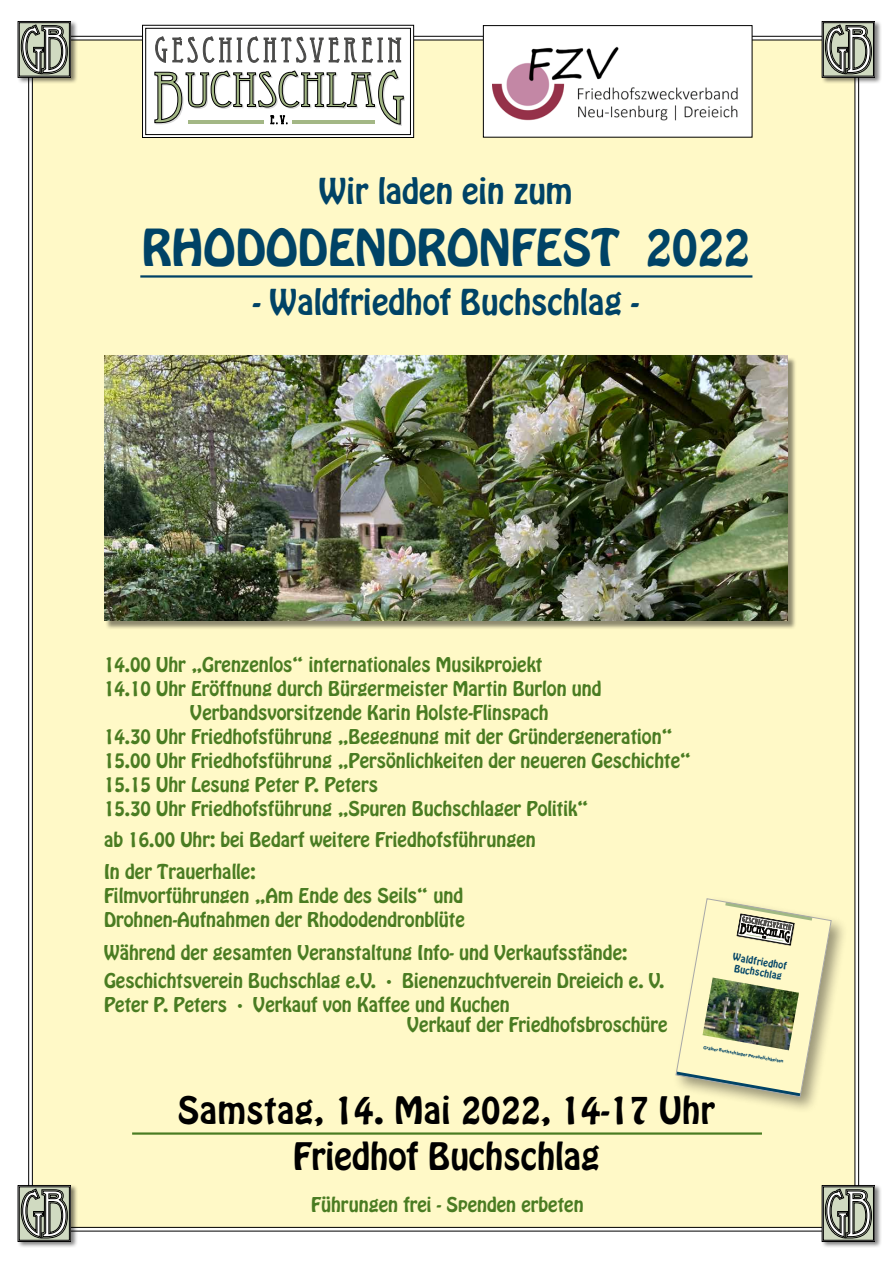
<style>
.page{position:relative;width:893px;height:1263px;background:#fff}
.page>*{position:absolute;margin:0;border:0;box-sizing:border-box;transform-origin:0 0}
.t1{font:45px "Hobo Std";color:#004366}
.t2{font:33.38px/46.4px "Hobo Std";letter-spacing:.005em;color:#000;text-align:center}
.t3{font:31.5px "Hobo Std";color:#004366}
.t4{font:18px/32.5px "Hobo Std";color:#4a7c22}
.t5{font:9px/10.8px "Hobo Std";color:#004366;text-align:center}
.t6{font:700 4.8px "Myriad Pro";color:#004366}
</style>
<div class="page">
<div style="left:28px;top:36px;width:831px;height:1196px;background:#fff9c7"></div>
<div style="left:17px;top:20px;width:61px;height:65px;background:#000;opacity:.5"></div>
<div style="left:18px;top:21px;width:53px;height:57px;border:1px solid #000"></div>
<svg style="left:19px;top:22px;width:51px;height:55px"></svg>
<svg style="left:21px;top:21px;width:47px;height:53px;background:#8e9387"></svg>
<div style="left:821px;top:20px;width:61px;height:65px;background:#000;opacity:.5"></div>
<div style="left:822px;top:21px;width:53px;height:57px;border:1px solid #000"></div>
<svg style="left:823px;top:22px;width:51px;height:55px"></svg>
<svg style="left:825px;top:21px;width:47px;height:53px;background:#8e9387"></svg>
<div style="left:821px;top:1184px;width:61px;height:65px;background:#000;opacity:.5"></div>
<div style="left:822px;top:1185px;width:53px;height:57px;border:1px solid #000"></div>
<svg style="left:823px;top:1186px;width:51px;height:55px"></svg>
<svg style="left:825px;top:1185px;width:47px;height:53px;background:#8e9387"></svg>
<div style="left:17px;top:1184px;width:61px;height:65px;background:#000;opacity:.5"></div>
<div style="left:18px;top:1185px;width:53px;height:57px;border:1px solid #000"></div>
<svg style="left:19px;top:1186px;width:51px;height:55px"></svg>
<svg style="left:21px;top:1185px;width:47px;height:53px;background:#8e9387"></svg>
<svg style="left:144px;top:27px;width:268px;height:109px"></svg>
<div style="left:142px;top:25px;width:272px;height:113px;border:1px solid #000"></div>
<div style="left:146px;top:28px;width:264px;height:107px;background:#fff"></div>
<div style="left:145px;top:28px;width:266px;height:107px;border:1px solid #000"></div>
<svg style="left:155px;top:37px;width:12px;height:25px"></svg>
<svg style="left:173px;top:37px;width:24px;height:25px"></svg>
<svg style="left:203px;top:37px;width:28px;height:25px"></svg>
<svg style="left:237px;top:38px;width:5px;height:24px"></svg>
<svg style="left:248px;top:37px;width:75px;height:25px"></svg>
<svg style="left:329px;top:37px;width:27px;height:25px"></svg>
<svg style="left:362px;top:37px;width:20px;height:25px"></svg>
<svg style="left:388px;top:38px;width:13px;height:24px"></svg>
<svg style="left:154px;top:69px;width:251px;height:57px"></svg>
<hr style="left:132px;top:1132px;width:630px;height:3px;background:#4a7c22">
<hr style="left:140px;top:275px;width:612px;height:3px;background:#004366">
<div style="left:672px;top:895px;width:177px;height:219px;background:#000;opacity:.4"></div>
<img style="left:675px;top:898px;width:157px;height:199px">
<div style="left:105px;top:357px;width:692px;height:273px;background:#000;opacity:.45"></div>
<img style="left:104px;top:356px;width:684px;height:265px">
<div style="left:483px;top:26px;width:269px;height:111px;background:#fff"></div>
<div style="left:483px;top:25px;width:269px;height:113px;border:1px solid #000"></div>
<img style="left:493px;top:46px;width:245px;height:75px">
<h3 class="t3" style="left:319px;top:169px;width:255px">Wir laden ein zum</h3>
<h1 class="t1" style="left:142px;top:217px;width:610px">RHODODENDRONFEST 2022</h1>
<h3 class="t3" style="left:253px;top:280px;width:388px">- Waldfriedhof Buchschlag -</h3>
<p class="t4" style="left:104px;top:649px;width:440px">14.00 Uhr „Grenzenlos“ internationales Musikprojekt</p>
<p class="t4" style="left:104px;top:673px;width:499px">14.10 Uhr Eröffnung durch Bürgermeister Martin Burlon und</p>
<p class="t4" style="left:190px;top:697px;width:360px">Verbandsvorsitzende Karin Holste-Flinspach</p>
<p class="t4" style="left:104px;top:721px;width:570px">14.30 Uhr Friedhofsführung „Begegnung mit der Gründergeneration“</p>
<p class="t4" style="left:104px;top:745px;width:589px">15.00 Uhr Friedhofsführung „Persönlichkeiten der neueren Geschichte“</p>
<p class="t4" style="left:104px;top:769px;width:275px">15.15 Uhr Lesung Peter P. Peters</p>
<p class="t4" style="left:104px;top:793px;width:486px">15.30 Uhr Friedhofsführung „Spuren Buchschlager Politik“</p>
<p class="t4" style="left:104px;top:823px;width:433px">ab 16.00 Uhr: bei Bedarf weitere Friedhofsführungen<br>In der Trauerhalle:</p>
<p class="t4" style="left:104px;top:884px;width:362px;line-height:24px">Filmvorführungen „Am Ende des Seils“ und<br>Drohnen-Aufnahmen der Rhododendronblüte</p>
<p class="t4" style="left:104px;top:938px;width:562px;line-height:28.3px">Während der gesamten Veranstaltung Info- und Verkaufsstände:<br>Geschichtsverein Buchschlag e.V. · Bienenzuchtverein Dreieich e. V.</p>
<p class="t4" style="left:104px;top:989px;width:407px">Peter P. Peters · Verkauf von Kaffee und Kuchen</p>
<p class="t4" style="left:407px;top:1009px;width:262px">Verkauf der Friedhofsbroschüre</p>
<p class="t5" style="left:734px;top:951px;width:56px;rotate:10deg">Waldfriedhof<br>Buchschlag</p>
<p class="t6" style="left:704px;top:1044px;width:83px;rotate:10deg">Gräber Buchschlager Persönlichkeiten</p>
<h2 class="t2" style="left:178px;top:1088px;width:539px">Samstag, 14. Mai 2022, 14-17 Uhr<br>Friedhof Buchschlag</h2>
<p class="t4" style="left:311px;top:1188px;width:274px">Führungen frei - Spenden erbeten</p>
</div>
